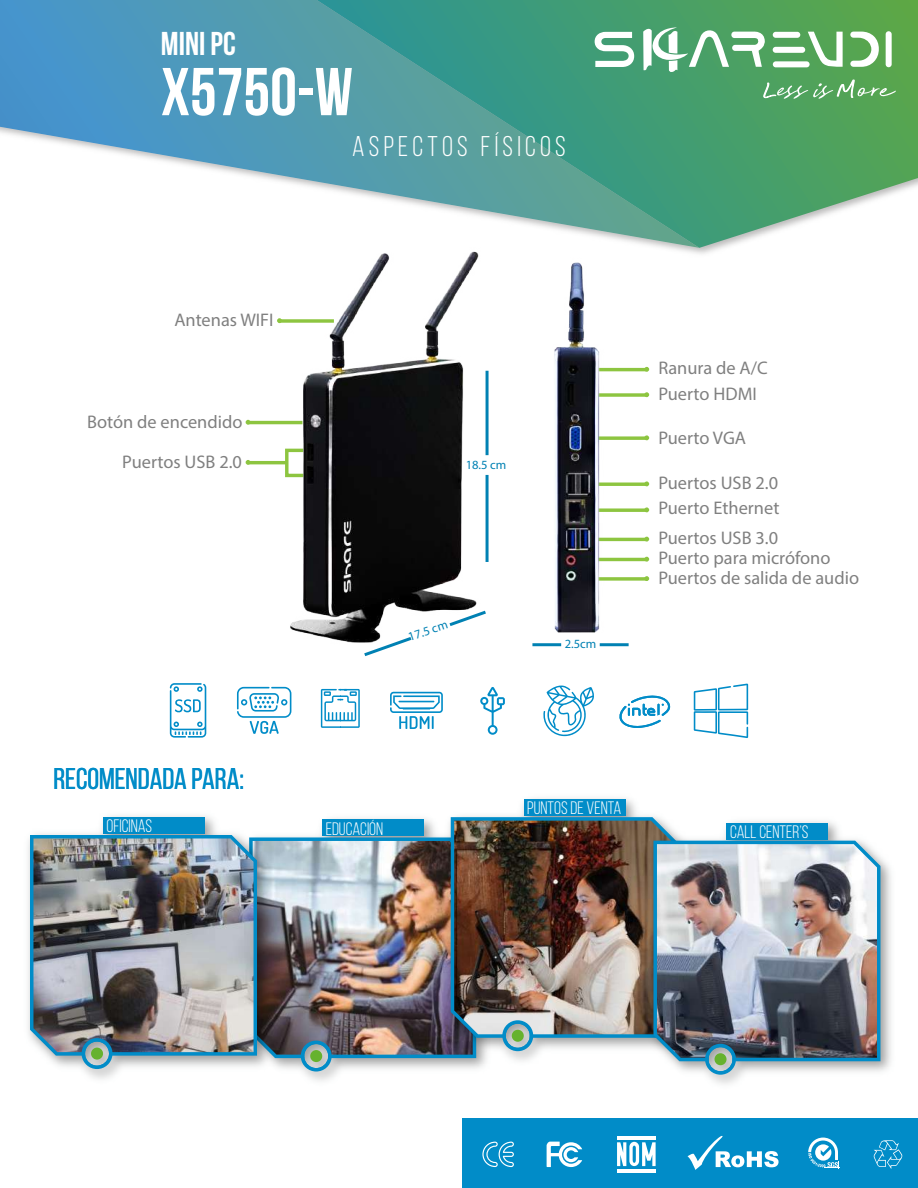
<style>
.page{position:relative;width:918px;height:1188px;background:#fff}
.page>*{position:absolute;margin:0;border:0;box-sizing:border-box;transform-origin:0 0}
.t1{font:700 67.5px "Bebas Neue";color:#fff}
.t2{font:700 33px "Bebas Neue";color:#fff}
.t3{font:30px "Bebas Neue";color:#018cc8}
.t4{font:28.5px "Bebas Neue";letter-spacing:.15em;color:#fff}
.t5{font:18.3px/25px "Myriad Pro";color:#808080}
.t6{font:18px "Bebas Neue";color:#fff}
.t7{font:12.6px "Myriad Pro";color:#0081b3}
</style>
<div class="page">
<div style="left:463px;top:1119px;width:455px;height:69px;background:#018cc8"></div>
<svg style="left:0;top:0;width:317px;height:188px"></svg>
<svg style="left:317px;top:0;width:601px;height:248px;background:#65ac93"></svg>
<svg style="left:619px;top:695px;width:52px;height:33px"></svg>
<svg style="left:237px;top:687px;width:54px;height:47px"></svg>
<svg style="left:170px;top:683px;width:36px;height:55px"></svg>
<svg style="left:480px;top:687px;width:25px;height:48px"></svg>
<svg style="left:321px;top:689px;width:39px;height:39px"></svg>
<svg style="left:694px;top:684px;width:54px;height:54px"></svg>
<svg style="left:543px;top:685px;width:51px;height:51px"></svg>
<svg style="left:390px;top:692px;width:53px;height:37px"></svg>
<svg style="left:595px;top:32px;width:39px;height:35px"></svg>
<svg style="left:643px;top:26px;width:253px;height:73px"></svg>
<svg style="left:808px;top:1138px;width:32px;height:31px"></svg>
<hr style="left:617px;top:1136px;width:39px;height:3px;background:#fff">
<hr style="left:617px;top:1169px;width:39px;height:4px;background:#fff">
<svg style="left:617px;top:1142px;width:39px;height:24px"></svg>
<svg style="left:874px;top:1140px;width:28px;height:29px"></svg>
<svg style="left:688px;top:1136px;width:91px;height:34px"></svg>
<svg style="left:482px;top:1142px;width:32px;height:25px"></svg>
<svg style="left:547px;top:1142px;width:35px;height:25px"></svg>
<img style="left:275px;top:818px;width:167px;height:263px">
<img style="left:275px;top:837px;width:167px;height:221px">
<div style="left:322px;top:820px;width:102px;height:16px;background:#018cc8"></div>
<svg style="left:301px;top:1041px;width:31px;height:31px"></svg>
<img style="left:28px;top:815px;width:247px;height:264px">
<img style="left:30px;top:835px;width:227px;height:221px">
<div style="left:103px;top:817px;width:102px;height:17px;background:#018cc8"></div>
<svg style="left:82px;top:1038px;width:30px;height:31px"></svg>
<img style="left:442px;top:798px;width:202px;height:271px">
<img style="left:451px;top:817px;width:193px;height:221px">
<div style="left:524px;top:799px;width:102px;height:17px;background:#018cc8"></div>
<svg style="left:502px;top:1020px;width:31px;height:31px"></svg>
<img style="left:644px;top:816px;width:247px;height:268px">
<img style="left:653px;top:841px;width:227px;height:220px">
<div style="left:726px;top:823px;width:102px;height:16px;background:#018cc8"></div>
<svg style="left:705px;top:1044px;width:31px;height:31px"></svg>
<svg style="left:364px;top:646px;width:30px;height:11px"></svg>
<img style="left:245px;top:251px;width:317px;height:395px">
<hr style="left:486px;top:475px;width:3px;height:87px;background:#0081b3">
<hr style="left:486px;top:371px;width:3px;height:84px;background:#0081b3">
<hr style="left:600px;top:643px;width:29px;height:3px;background:#0081b3">
<hr style="left:532px;top:643px;width:29px;height:3px;background:#0081b3">
<svg style="left:644px;top:367px;width:5px;height:5px"></svg>
<hr style="left:598px;top:368px;width:48px;height:3px;background:#8dc540">
<svg style="left:645px;top:392px;width:4px;height:5px"></svg>
<svg style="left:613px;top:393px;width:33px;height:4px"></svg>
<svg style="left:645px;top:435px;width:4px;height:5px"></svg>
<svg style="left:613px;top:436px;width:33px;height:4px"></svg>
<svg style="left:644px;top:481px;width:5px;height:5px"></svg>
<hr style="left:596px;top:483px;width:50px;height:3px;background:#8dc540">
<svg style="left:644px;top:537px;width:5px;height:5px"></svg>
<hr style="left:595px;top:538px;width:51px;height:3px;background:#8dc540">
<svg style="left:645px;top:576px;width:4px;height:5px"></svg>
<svg style="left:613px;top:577px;width:33px;height:4px"></svg>
<svg style="left:644px;top:557px;width:5px;height:5px"></svg>
<hr style="left:595px;top:558px;width:51px;height:3px;background:#8dc540">
<svg style="left:645px;top:507px;width:4px;height:5px"></svg>
<svg style="left:613px;top:508px;width:33px;height:4px"></svg>
<img style="left:539px;top:257px;width:74px;height:379px">
<h2 class="t2" style="left:161px;top:26px;width:76px">MINI PC</h2>
<h1 class="t1" style="left:161px;top:55px;width:193px">X5750-W</h1>
<h3 class="t4" style="left:352px;top:131px;width:215px">ASPECTOS FÍSICOS</h3>
<p class="t5" style="left:174px;top:307px;width:101px">Antenas WIFI</p>
<p class="t5" style="left:87px;top:409px;width:157px">Botón de encendido</p>
<p class="t5" style="left:122px;top:449px;width:121px">Puertos USB 2.0</p>
<p class="t7" style="left:466px;top:457px;width:42px">18.5 cm</p>
<p class="t7" style="left:406px;top:629px;width:42px;rotate:-18deg">17.5 cm</p>
<p class="t7" style="left:565px;top:636px;width:33px">2.5cm</p>
<p class="t5" style="left:658px;top:356px;width:111px">Ranura de A/C<br>Puerto HDMI</p>
<p class="t5" style="left:658px;top:425px;width:89px">Puerto VGA</p>
<p class="t5" style="left:658px;top:470px;width:121px">Puertos USB 2.0</p>
<p class="t5" style="left:658px;top:495px;width:123px">Puerto Ethernet</p>
<p class="t5" style="left:658px;top:525px;width:121px">Puertos USB 3.0</p>
<p class="t5" style="left:658px;top:545px;width:174px">Puerto para micrófono</p>
<p class="t5" style="left:658px;top:565px;width:202px">Puertos de salida de audio</p>
<h3 class="t3" style="left:53px;top:762px;width:192px">RECOMENDADA PARA:</h3>
<p class="t6" style="left:107px;top:816px;width:47px">OFICINAS</p>
<p class="t6" style="left:326px;top:819px;width:59px">EDUCACIÓN</p>
<p class="t6" style="left:527px;top:799px;width:96px">PUNTOS DE VENTA</p>
<p class="t6" style="left:730px;top:822px;width:80px">CALL CENTER’S</p>
</div>
